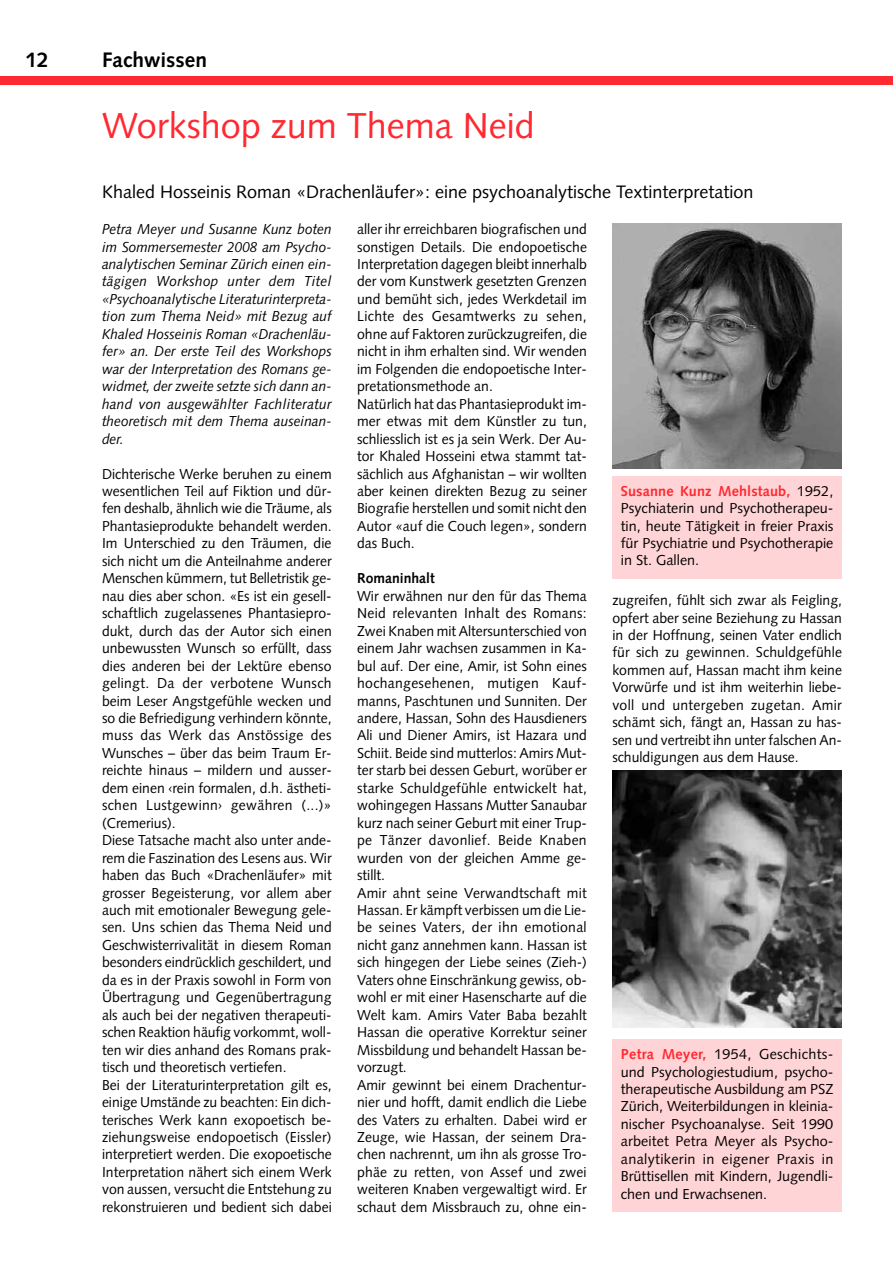
<style>
.page{position:relative;width:893px;height:1263px;background:#fff}
.page>*{position:absolute;margin:0;border:0;box-sizing:border-box;transform-origin:0 0}
.t1{font:36px "Syntax";color:#ff2932}
.t2{font:700 21px "Syntax";color:#000}
.t3{font:18px "Syntax";color:#000}
.t4{font:14.4px/17.4px "Syntax";color:#000}
.t5{font:italic 14.4px/17.4px "Syntax";color:#000;text-align:justify;scale:.95 1}
.t6{font:700 14.4px "Syntax";color:#000}
.s1{font-weight:700;color:#ff2932}
</style>
<div class="page">
<div style="left:0;top:77px;width:893px;height:8px;background:#ff2932"></div>
<img style="left:612px;top:223px;width:230px;height:245px">
<div style="left:612px;top:476px;width:230px;height:103px;background:#ffd4d6"></div>
<img style="left:612px;top:771px;width:230px;height:257px">
<div style="left:612px;top:1040px;width:230px;height:172px;background:#ffd4d6"></div>
<h2 class="t2" style="left:26px;top:51px;width:25px">12</h2>
<h2 class="t2" style="left:102px;top:51px;width:106px">Fachwissen</h2>
<h1 class="t1" style="left:102px;top:111px;width:434px">Workshop zum Thema Neid</h1>
<p class="t3" style="left:102px;top:184px;width:653px">Khaled Hosseinis Roman «Drachenläufer»: eine psychoanalytische Textinterpretation</p>
<p class="t5" style="left:102px;top:222px;width:243px">Petra Meyer und Susanne Kunz boten im Sommersemester 2008 am Psycho&shy;analytischen Seminar Zürich einen ein&shy;tägigen Workshop unter dem Titel «Psychoanalytische Literaturinterpreta&shy;tion zum Thema Neid» mit Bezug auf Khaled Hosseinis Roman «Drachenläu&shy;fer» an. Der erste Teil des Workshops war der Interpretation des Romans ge&shy;widmet, der zweite setzte sich dann an&shy;hand von ausgewählter Fachliteratur theoretisch mit dem Thema auseinan&shy;der.</p>
<p class="t4" style="left:102px;top:466px;width:231px">Dichterische Werke beruhen zu einem wesentlichen Teil auf Fiktion und dür&shy;fen deshalb, ähnlich wie die Träume, als Phantasieprodukte behandelt werden.<br>Im Unterschied zu den Träumen, die sich nicht um die Anteilnahme anderer Menschen kümmern, tut Belletristik ge&shy;nau dies aber schon. «Es ist ein gesell&shy;schaftlich zugelassenes Phantasiepro&shy;dukt, durch das der Autor sich einen unbewussten Wunsch so erfüllt, dass dies anderen bei der Lektüre ebenso gelingt. Da der verbotene Wunsch beim Leser Angstgefühle wecken und so die Befriedigung verhindern könnte, muss das Werk das Anstössige des Wunsches – über das beim Traum Er&shy;reichte hinaus – mildern und ausser&shy;dem einen ‹rein formalen, d.h. ästheti&shy;schen Lustgewinn› gewähren (...)» (Cremerius).<br>Diese Tatsache macht also unter ande&shy;rem die Faszination des Lesens aus. Wir haben das Buch «Drachenläufer» mit grosser Begeisterung, vor allem aber auch mit emotionaler Bewegung gele&shy;sen. Uns schien das Thema Neid und Geschwisterrivalität in diesem Roman besonders eindrücklich geschildert, und da es in der Praxis sowohl in Form von Übertragung und Gegenübertragung als auch bei der negativen therapeuti&shy;schen Reaktion häufig vorkommt, woll&shy;ten wir dies anhand des Romans prak&shy;tisch und theoretisch vertiefen.<br>Bei der Literaturinterpretation gilt es, einige Umstände zu beachten: Ein dich&shy;terisches Werk kann exopoetisch be&shy;ziehungsweise endopoetisch (Eissler) interpretiert werden. Die exopoetische Interpretation nähert sich einem Werk von aussen, versucht die Entstehung zu rekonstruieren und bedient sich dabei</p>
<p class="t4" style="left:357px;top:222px;width:231px">aller ihr erreichbaren biografischen und sonstigen Details. Die endopoetische Interpretation dagegen bleibt innerhalb der vom Kunstwerk gesetzten Grenzen und bemüht sich, jedes Werkdetail im Lichte des Gesamtwerks zu sehen, ohne auf Faktoren zurückzugreifen, die nicht in ihm erhalten sind. Wir wenden im Folgenden die endopoetische Inter&shy;pretationsmethode an.<br>Natürlich hat das Phantasieprodukt im&shy;mer etwas mit dem Künstler zu tun, schliesslich ist es ja sein Werk. Der Au&shy;tor Khaled Hosseini etwa stammt tat&shy;sächlich aus Afghanistan – wir wollten aber keinen direkten Bezug zu seiner Biografie herstellen und somit nicht den Autor «auf die Couch legen», sondern das Buch.</p>
<p class="t6" style="left:357px;top:572px;width:79px">Romaninhalt</p>
<p class="t4" style="left:357px;top:588px;width:231px">Wir erwähnen nur den für das Thema Neid relevanten Inhalt des Romans:<br>Zwei Knaben mit Altersunterschied von einem Jahr wachsen zusammen in Ka&shy;bul auf. Der eine, Amir, ist Sohn eines hochangesehenen, mutigen Kauf&shy;manns, Paschtunen und Sunniten. Der andere, Hassan, Sohn des Hausdieners Ali und Diener Amirs, ist Hazara und Schiit. Beide sind mutterlos: Amirs Mut&shy;ter starb bei dessen Geburt, worüber er starke Schuldgefühle entwickelt hat, wohingegen Hassans Mutter Sanaubar kurz nach seiner Geburt mit einer Trup&shy;pe Tänzer davonlief. Beide Knaben wurden von der gleichen Amme ge&shy;stillt.<br>Amir ahnt seine Verwandtschaft mit Hassan. Er kämpft verbissen um die Lie&shy;be seines Vaters, der ihn emotional nicht ganz annehmen kann. Hassan ist sich hingegen der Liebe seines (Zieh-)<br>Vaters ohne Einschränkung gewiss, ob&shy;wohl er mit einer Hasenscharte auf die Welt kam. Amirs Vater Baba bezahlt Hassan die operative Korrektur seiner Missbildung und behandelt Hassan be&shy;vorzugt.<br>Amir gewinnt bei einem Drachentur&shy;nier und hofft, damit endlich die Liebe des Vaters zu erhalten. Dabei wird er Zeuge, wie Hassan, der seinem Dra&shy;chen nachrennt, um ihn als grosse Tro&shy;phäe zu retten, von Assef und zwei weiteren Knaben vergewaltigt wird. Er schaut dem Missbrauch zu, ohne ein-</p>
<p class="t4" style="left:612px;top:593px;width:231px;text-align:justify">zugreifen, fühlt sich zwar als Feigling, opfert aber seine Beziehung zu Hassan in der Hoffnung, seinen Vater endlich für sich zu gewinnen. Schuldgefühle kommen auf, Hassan macht ihm keine Vorwürfe und ist ihm weiterhin liebe&shy;voll und untergeben zugetan. Amir schämt sich, fängt an, Hassan zu has&shy;sen und vertreibt ihn unter falschen An&shy;schuldigungen aus dem Hause.</p>
<p class="t4" style="left:621px;top:483px;width:214px;text-align:justify"><span class="s1">Susanne Kunz Mehlstaub,</span> 1952, Psychiaterin und Psychotherapeu&shy;tin, heute Tätigkeit in freier Praxis für Psychiatrie und Psychotherapie in St. Gallen.</p>
<p class="t4" style="left:621px;top:1047px;width:214px;text-align:justify"><span class="s1">Petra Meyer,</span> 1954, Geschichts&shy;und Psychologiestudium, psycho&shy;therapeutische Ausbildung am PSZ Zürich, Weiterbildungen in kleinia&shy;nischer Psychoanalyse. Seit 1990 arbeitet Petra Meyer als Psycho&shy;analytikerin in eigener Praxis in Brüttisellen mit Kindern, Jugendli&shy;chen und Erwachsenen.</p>
</div>
